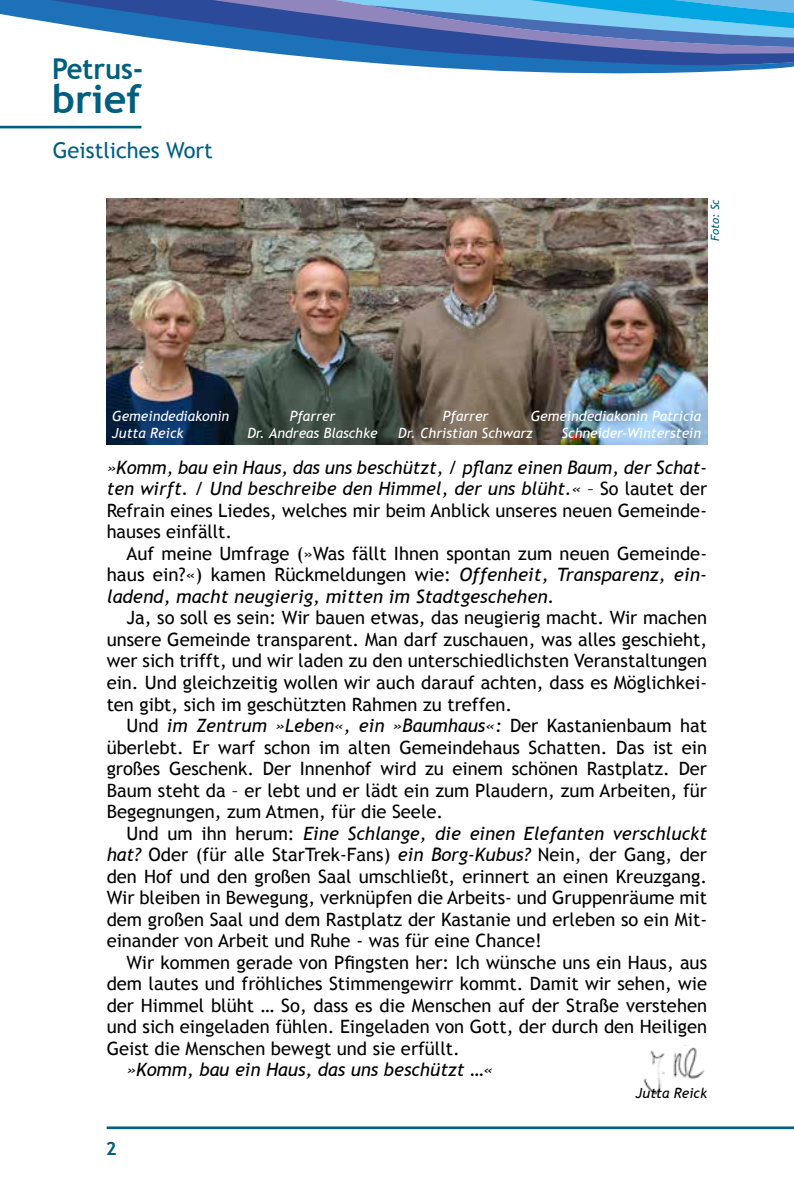
<style>
.page{position:relative;width:794px;height:1191px;background:#fff}
.page>*{position:absolute;margin:0;border:0;box-sizing:border-box;transform-origin:0 0}
.t1{font:700 39.55px "Trebuchet MS";color:#005e80}
.t2{font:700 28.88px "Trebuchet MS";color:#005e80;scale:.95 1}
.t3{font:21.88px "Trebuchet MS";color:#005e80}
.t4{font:18.38px/21.5px "Trebuchet MS";color:#000;text-align:justify}
.t5{font:italic 18.38px/21.5px "Trebuchet MS";color:#000;text-align:justify}
.t6{font:700 18.38px "Trebuchet MS";color:#005e80}
.t7{font:italic 14px/16.8px "Trebuchet MS";color:#fff;text-align:center}
.t8{font:italic 14px "Trebuchet MS";color:#000}
.t9{font:italic 11.38px "Trebuchet MS";color:#005e80}
.s1{font-style:normal}
.s2{font-style:italic}
</style>
<div class="page">
<img style="left:107px;top:198px;width:600px;height:247px">
<svg style="left:445px;top:68px;width:335px;height:6px;fill:#1d71b8"></svg>
<svg style="left:0;top:0;width:794px;height:68px"></svg>
<hr style="left:0;top:126px;width:141px;height:2px;background:#005e80">
<hr style="left:107px;top:1126px;width:687px;height:3px;background:#005e80">
<img style="left:643px;top:1047px;width:62px;height:48px">
<h2 class="t2" style="left:52px;top:50px;width:97px">Petrus-</h2>
<h1 class="t1" style="left:52px;top:74px;width:90px">brief</h1>
<p class="t3" style="left:53px;top:137px;width:161px">Geistliches Wort</p>
<p class="t9" style="left:708px;top:241px;width:43px;rotate:-90deg">Foto: Sc</p>
<p class="t7" style="left:112px;top:408px;width:118px;text-align:left">Gemeindediakonin<br>Jutta Reick</p>
<p class="t7" style="left:247px;top:408px;width:132px">Pfarrer<br>Dr. Andreas Blaschke</p>
<p class="t7" style="left:398px;top:408px;width:136px">Pfarrer<br>Dr. Christian Schwarz</p>
<p class="t7" style="left:531px;top:408px;width:172px;text-align:right">Gemeindediakonin Patricia<br>Schneider-Winterstein</p>
<p class="t5" style="left:107px;top:456px;width:602px">»Komm, bau ein Haus, das uns beschützt, / pflanz einen Baum, der Schat&shy;ten wirft. / Und beschreibe den Himmel, der uns blüht.« <span class="s1">– So lautet der Refrain eines Liedes, welches mir beim Anblick unseres neuen Gemeinde&shy;hauses einfällt.</span></p>
<p class="t4" style="left:107px;top:543px;width:602px;text-align:left;text-indent:20px">Auf meine Umfrage (»Was fällt Ihnen spontan zum neuen Gemeinde&shy;haus ein?«) kamen Rückmeldungen wie: <span class="s2">Offenheit, Transparenz, ein&shy;ladend, macht neugierig, mitten im Stadtgeschehen.</span></p>
<p class="t4" style="left:107px;top:607px;width:602px;text-indent:20px">Ja, so soll es sein: Wir bauen etwas, das neugierig macht. Wir machen unsere Gemeinde transparent. Man darf zuschauen, was alles geschieht, wer sich trifft, und wir laden zu den unterschiedlichsten Veranstaltungen ein. Und gleichzeitig wollen wir auch darauf achten, dass es Möglichkei&shy;ten gibt, sich im geschützten Rahmen zu treffen.</p>
<p class="t4" style="left:107px;top:715px;width:602px;text-indent:20px">Und <span class="s2">im Zentrum »Leben«, ein »Baumhaus«:</span> Der Kastanienbaum hat überlebt. Er warf schon im alten Gemeindehaus Schatten. Das ist ein großes Geschenk. Der Innenhof wird zu einem schönen Rastplatz. Der Baum steht da – er lebt und er lädt ein zum Plaudern, zum Arbeiten, für Begegnungen, zum Atmen, für die Seele.</p>
<p class="t4" style="left:107px;top:822px;width:602px;text-indent:20px">Und um ihn herum: <span class="s2">Eine Schlange, die einen Elefanten verschluckt hat?</span> Oder (für alle StarTrek-Fans) <span class="s2">ein Borg-Kubus?</span> Nein, der Gang, der den Hof und den großen Saal umschließt, erinnert an einen Kreuzgang.<br>Wir bleiben in Bewegung, verknüpfen die Arbeits- und Gruppenräume mit dem großen Saal und dem Rastplatz der Kastanie und erleben so ein Mit&shy;einander von Arbeit und Ruhe - was für eine Chance!</p>
<p class="t4" style="left:107px;top:951px;width:602px;text-indent:20px">Wir kommen gerade von Pfingsten her: Ich wünsche uns ein Haus, aus dem lautes und fröhliches Stimmengewirr kommt. Damit wir sehen, wie der Himmel blüht … So, dass es die Menschen auf der Straße verstehen und sich eingeladen fühlen. Eingeladen von Gott, der durch den Heiligen Geist die Menschen bewegt und sie erfüllt.</p>
<p class="t5" style="left:126px;top:1059px;width:368px">»Komm, bau ein Haus, das uns beschützt …«</p>
<p class="t8" style="left:636px;top:1084px;width:73px">Jutta Reick</p>
<p class="t6" style="left:106px;top:1136px;width:12px">2</p>
</div>
